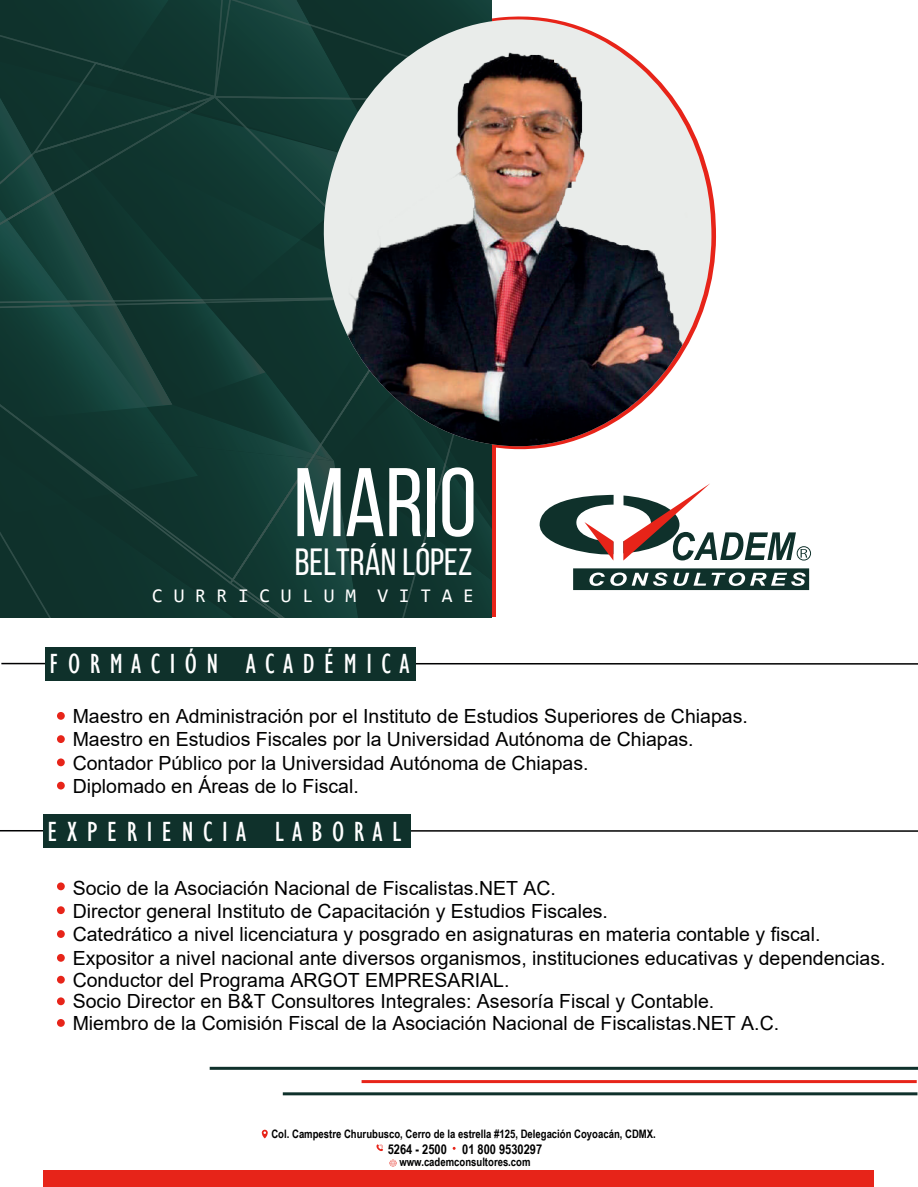
<style>
.page{position:relative;width:918px;height:1187px;background:#fff}
.page>*{position:absolute;margin:0;border:0;box-sizing:border-box;transform-origin:0 0}
.t1{font:97.05px "Bebas Neue";color:#fff}
.t2{font:37.95px "Bebas Neue";color:#fff}
.t3{font:condensed 28.5px "Gill Sans";letter-spacing:.295em;color:#fff}
.t4{font:19.5px/22.5px "Arial";color:#000001}
.t5{font:19.5px "Consolas";color:#fff}
.t6{font:700 13.5px "Arial Narrow";color:#000001}
.t7{font:700 11.7px "Arial Narrow";color:#000001}
</style>
<div class="page">
<div style="left:43px;top:1170px;width:830px;height:16px;background:#e72419"></div>
<svg style="left:262px;top:1129px;width:6px;height:9px"></svg>
<svg style="left:390px;top:1159px;width:6px;height:7px"></svg>
<svg style="left:376px;top:1144px;width:7px;height:6px"></svg>
<div style="left:266px;top:309px;width:51px;height:63px;background:#0f332d"></div>
<svg style="left:0;top:372px;width:492px;height:245px;background:#113730"></svg>
<svg style="left:0;top:404px;width:173px;height:20px;background:#113932"></svg>
<svg style="left:0;top:0;width:492px;height:309px;background:#133c35"></svg>
<svg style="left:0;top:7px;width:266px;height:397px;background:#123933"></svg>
<svg style="left:539px;top:494px;width:75px;height:66px"></svg>
<svg style="left:623px;top:483px;width:188px;height:77px"></svg>
<svg style="left:573px;top:568px;width:236px;height:22px;background:#435e59"></svg>
<hr style="left:210px;top:1066px;width:708px;height:3px;background:#0f312b">
<hr style="left:283px;top:1092px;width:634px;height:3px;background:#0f312b">
<hr style="left:362px;top:1079px;width:555px;height:3px;background:#e72419">
<svg style="left:317px;top:19px;width:290px;height:20px;background:#7d8783"></svg>
<img style="left:317px;top:39px;width:394px;height:408px">
<hr style="left:0;top:830px;width:918px;height:1px;background:#000001">
<div style="left:43px;top:814px;width:368px;height:33px;background:#0f312b"></div>
<div style="left:57px;top:882px;width:8px;height:8px;background:#e72419;border-radius:50%"></div>
<div style="left:57px;top:906px;width:8px;height:8px;background:#e72419;border-radius:50%"></div>
<div style="left:57px;top:953px;width:8px;height:8px;background:#e72419;border-radius:50%"></div>
<div style="left:57px;top:930px;width:8px;height:7px;background:#e72419;border-radius:50%"></div>
<div style="left:57px;top:975px;width:8px;height:8px;background:#e72419;border-radius:50%"></div>
<div style="left:57px;top:997px;width:8px;height:8px;background:#e72419;border-radius:50%"></div>
<svg style="left:57px;top:1018px;width:8px;height:8px"></svg>
<hr style="left:1px;top:662px;width:917px;height:2px;background:#000001">
<div style="left:45px;top:647px;width:370px;height:33px;background:#0f312b"></div>
<div style="left:57px;top:735px;width:8px;height:8px;background:#e72419;border-radius:50%"></div>
<div style="left:57px;top:758px;width:8px;height:8px;background:#e72419;border-radius:50%"></div>
<div style="left:57px;top:781px;width:8px;height:8px;background:#e72419;border-radius:50%"></div>
<div style="left:57px;top:712px;width:8px;height:7px;background:#e72419;border-radius:50%"></div>
<h1 class="t1" style="left:294px;top:450px;width:185px">MARIO</h1>
<h2 class="t2" style="left:295px;top:541px;width:179px">BELTRÁN LÓPEZ</h2>
<p class="t5" style="left:152px;top:582px;width:323px">C U R R I C U L U M V I T A E</p>
<h3 class="t3" style="left:49px;top:647px;width:362px">F O R MA C I Ó N A CA D É M I CA</h3>
<p class="t4" style="left:73px;top:704px;width:677px;line-height:23.4px">Maestro en Administración por el Instituto de Estudios Superiores de Chiapas.<br>Maestro en Estudios Fiscales por la Universidad Autónoma de Chiapas.<br>Contador Público por la Universidad Autónoma de Chiapas.<br>Diplomado en Áreas de lo Fiscal.</p>
<h3 class="t3" style="left:47px;top:814px;width:355px">E X P E R I E N C IA LA B O RA L</h3>
<p class="t4" style="left:73px;top:876px;width:814px">Socio de la Asociación Nacional de Fiscalistas.NET AC.<br>Director general Instituto de Capacitación y Estudios Fiscales.<br>Catedrático a nivel licenciatura y posgrado en asignaturas en materia contable y fiscal.<br>Expositor a nivel nacional ante diversos organismos, instituciones educativas y dependencias.<br>Conductor del Programa ARGOT EMPRESARIAL.<br>Socio Director en B&amp;T Consultores Integrales: Asesoría Fiscal y Contable.<br>Miembro de la Comisión Fiscal de la Asociación Nacional de Fiscalistas.NET A.C.</p>
<p class="t7" style="left:271px;top:1125px;width:386px">Col. Campestre Churubusco, Cerro de la estrella #125, Delegación Coyoacán, CDMX.</p>
<p class="t7" style="left:399px;top:1152px;width:133px">www.cademconsultores.com</p>
<p class="t6" style="left:388px;top:1138px;width:156px">5264 - 2500 01 800 9530297</p>
</div>
